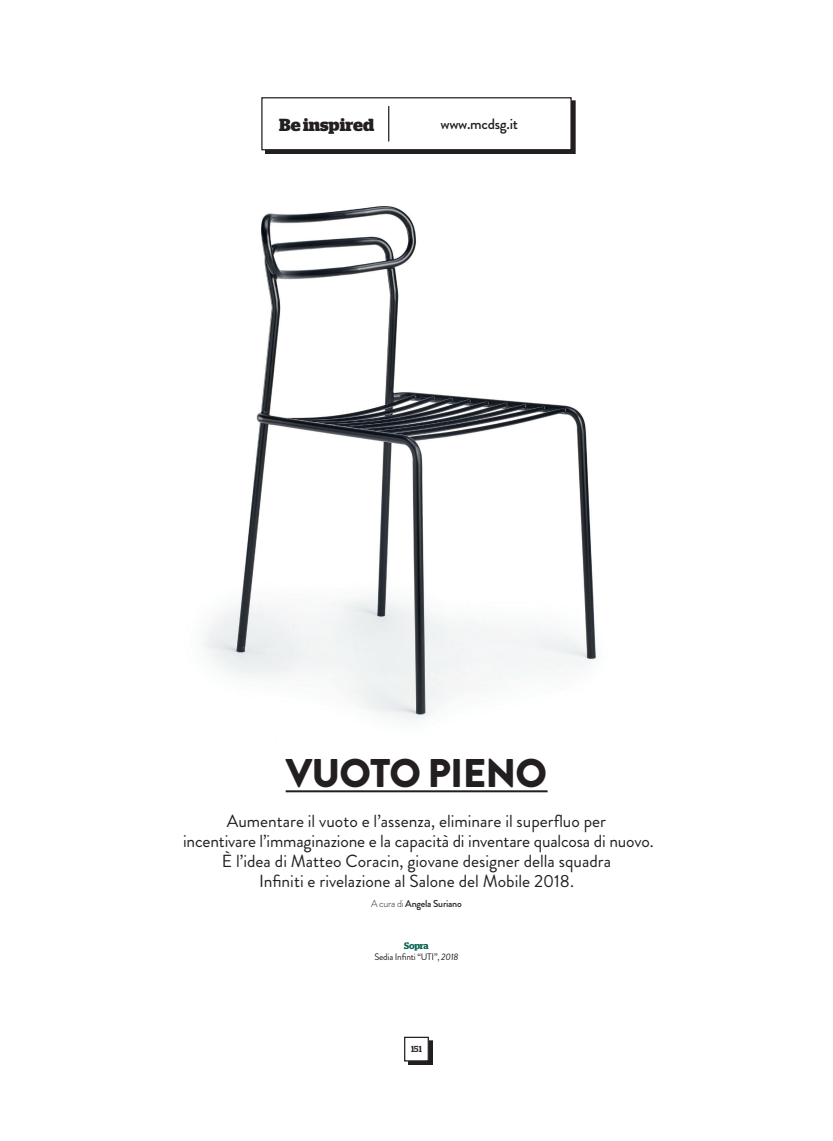
<style>
.page{position:relative;width:833px;height:1141px;background:#fff}
.page>*{position:absolute;margin:0;border:0;box-sizing:border-box;transform-origin:0 0}
.t1{font:900 40px "Brandon Grotesque";letter-spacing:-.02em;color:#231f20}
.t2{font:17.5px/20px "Brandon Grotesque";color:#231f20;text-align:center}
.t3{font:700 17.5px "Stag";color:#231f20}
.t4{font:500 15px "Brandon Grotesque";letter-spacing:-.02em;color:#231f20}
.t5{font:500 10px "Brandon Grotesque";letter-spacing:-.02em;color:#231f20}
.t6{font:9.38px "Brandon Grotesque";letter-spacing:-.02em;color:#231f20}
.t7{font:600 9.38px "Stag";letter-spacing:-.03em;color:#005f4f}
.t8{font:500 8.75px "Stag";color:#231f20}
.s1{font-weight:300}
.s2{font-style:italic}
</style>
<div class="page">
<img style="left:202px;top:97px;width:394px;height:622px">
<hr style="left:285px;top:790px;width:262px;height:2px;background:#231f20">
<div style="left:407px;top:1040px;width:25px;height:24px;background:linear-gradient(to bottom,#231f20,#231f20)"></div>
<div style="left:404px;top:1037px;width:24px;height:23px;background:#fff"></div>
<div style="left:404px;top:1036px;width:24px;height:25px;border:1px solid #231f20"></div>
<div style="left:264px;top:101px;width:311px;height:53px;background:#231f20"></div>
<div style="left:262px;top:98px;width:308px;height:52px;background:#fff"></div>
<div style="left:261px;top:97px;width:310px;height:53px;border:1px solid #231f20"></div>
<hr style="left:388px;top:106px;width:1px;height:35px;background:#231f20">
<div style="left:20px;top:563px;width:14px;height:14px;border:2px solid #fff;border-radius:50%"></div>
<div style="left:798px;top:563px;width:14px;height:14px;border:2px solid #fff;border-radius:50%"></div>
<svg style="left:798px;top:569px;width:14px;height:2px"></svg>
<p class="t3" style="left:279px;top:115px;width:97px">Be inspired</p>
<p class="t4" style="left:440px;top:114px;width:79px">www.mcdsg.it</p>
<h1 class="t1" style="left:285px;top:745px;width:263px">VUOTO PIENO</h1>
<p class="t2" style="left:183px;top:811px;width:472px">Aumentare il vuoto e l’assenza, eliminare il superfluo per<br>incentivare l’immaginazione e la capacità di inventare qualcosa di nuovo.<br>È l’idea di Matteo Coracin, giovane designer della squadra<br>Infiniti e rivelazione al Salone del Mobile 2018.</p>
<p class="t5" style="left:371px;top:896px;width:92px"><span class="s1">A cura di</span> Angela Suriano</p>
<p class="t7" style="left:404px;top:940px;width:26px">Sopra</p>
<p class="t6" style="left:374px;top:949px;width:86px">Sedia Infinti “UTI”, <span class="s2">2018</span></p>
<p class="t8" style="left:411px;top:1043px;width:12px">151</p>
</div>
